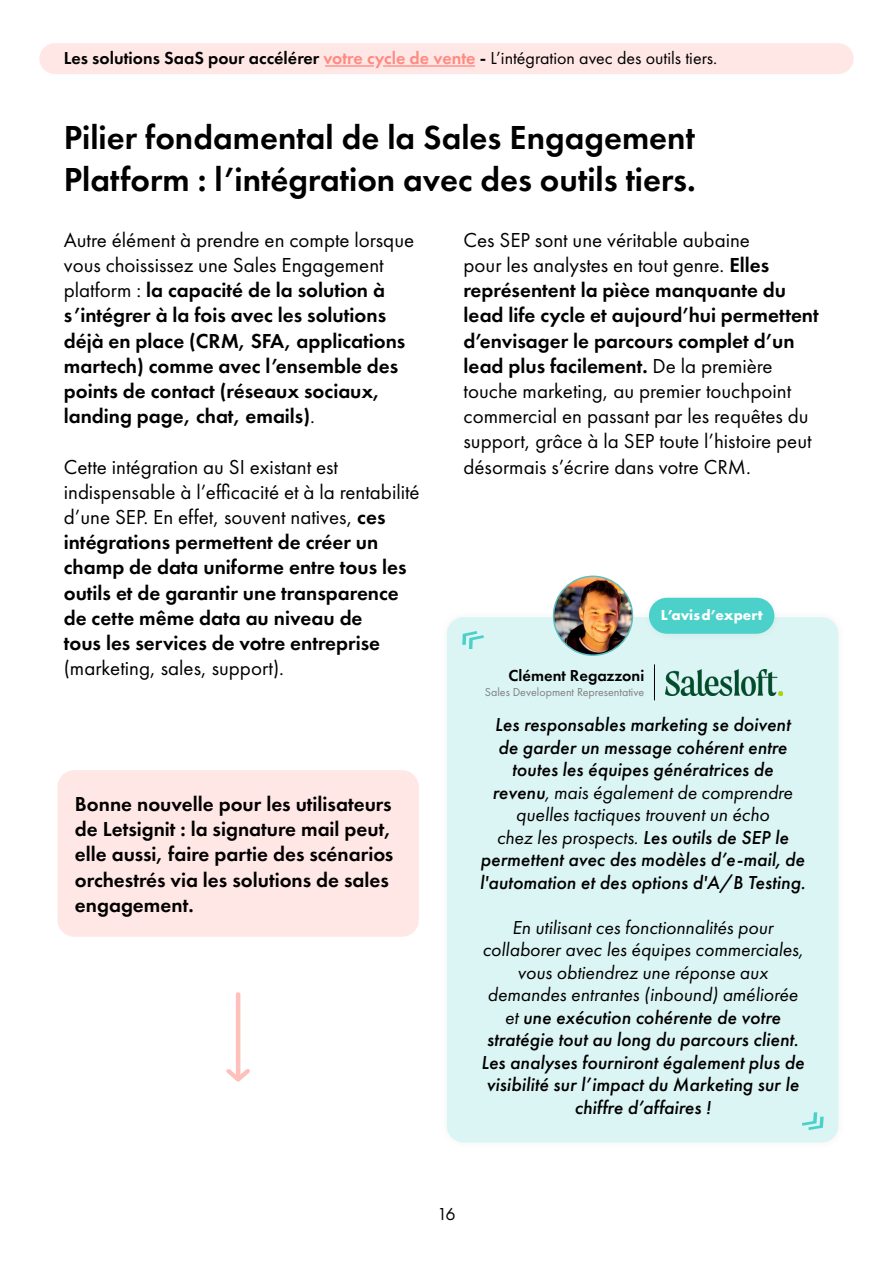
<style>
.page{position:relative;width:893px;height:1263px;background:#fff}
.page>*{position:absolute;margin:0;border:0;box-sizing:border-box;transform-origin:0 0}
.t1{font:600 34.5px/41.4px "Futura PT";color:#000}
.t2{font:600 21px/25.2px "Futura PT";color:#000}
.t3{font:21px/25.2px "Futura PT";color:#000}
.t4{font:italic 500 19.5px/22.5px "Futura PT";color:#000;text-align:center}
.t5{font:18px "Futura PT";color:#000}
.t6{font:600 16.5px "Futura PT";color:#000}
.t7{font:700 15px "Futura PT";color:#fff}
.t8{font:12px "Futura PT";color:#808080}
.s1{font-weight:600}
.s2{font-weight:600;color:#ff8a82}
.s3{font-weight:400}
</style>
<div class="page">
<div style="left:57px;top:770px;width:362px;height:167px;background:#ffe7e5;border-radius:17px"></div>
<svg style="left:226px;top:992px;width:24px;height:89px"></svg>
<div style="left:39px;top:43px;width:815px;height:31px;background:#ffe7e5;border-radius:16px"></div>
<hr style="left:383px;top:66px;width:92px;height:1px;background:#ff5e52">
<hr style="left:325px;top:66px;width:49px;height:1px;background:#ff5e52">
<div style="left:438px;top:609px;width:409px;height:542px;background:#000;opacity:.05"></div>
<div style="left:447px;top:617px;width:391px;height:525px;background:#dbf5f4;border-radius:17px"></div>
<div style="left:641px;top:590px;width:142px;height:52px;background:#000;opacity:.05"></div>
<div style="left:649px;top:598px;width:125px;height:36px;background:#4bd1ca;border-radius:18px"></div>
<img style="left:554px;top:576px;width:78px;height:79px;border-radius:39px">
<div style="left:553px;top:575px;width:80px;height:81px;border:2px solid #5dbfc0;border-radius:50%"></div>
<hr style="left:654px;top:664px;width:1px;height:36px;background:#000">
<img style="left:665px;top:669px;width:118px;height:26px">
<p class="t5" style="left:64px;top:47px;width:655px"><span class="s1">Les solutions SaaS pour accélérer</span> <span class="s2">votre cycle de vente</span> <span class="s1">-</span> L’intégration avec des outils tiers.</p>
<h1 class="t1" style="left:64px;top:117px;width:634px">Pilier fondamental de la Sales Engagement<br>Platform : l’intégration avec des outils tiers.</h1>
<p class="t2" style="left:64px;top:227px;width:352px"><span class="s3">Autre élément à prendre en compte lorsque vous choississez une Sales Engagement platform :</span> la capacité de la solution à s’intégrer à la fois avec les solutions déjà en place (CRM, SFA, applications martech) comme avec l’ensemble des points de contact (réseaux sociaux, landing page, chat, emails)<span class="s3">.</span></p>
<p class="t2" style="left:64px;top:454px;width:357px"><span class="s3">Cette intégration au SI existant est indispensable à l’efficacité et à la rentabilité d’une SEP. En effet, souvent natives,</span> ces intégrations permettent de créer un champ de data uniforme entre tous les outils et de garantir une transparence de cette même data au niveau de<br>tous les services de votre entreprise</p>
<p class="t3" style="left:64px;top:655px;width:222px">(marketing, sales, support).</p>
<p class="t3" style="left:463px;top:227px;width:357px">Ces SEP sont une véritable aubaine<br>pour les analystes en tout genre. <span class="s1">Elles représentent la pièce manquante du lead life cycle et aujourd’hui permettent d’envisager le parcours complet d’un lead plus facilement.</span> De la première touche marketing, au premier touchpoint commercial en passant par les requêtes du support, grâce à la SEP toute l’histoire peut désormais s’écrire dans votre CRM.</p>
<p class="t7" style="left:661px;top:606px;width:103px">L’avis d’expert</p>
<p class="t6" style="left:509px;top:666px;width:137px">Clément Regazzoni</p>
<p class="t8" style="left:485px;top:685px;width:161px">Sales Development Representative</p>
<p class="t4" style="left:480px;top:714px;width:327px">Les responsables marketing se doivent<br>de garder un message cohérent entre toutes les équipes génératrices de<br>revenu<span class="s3">, mais également de comprendre quelles tactiques trouvent un écho<br>chez les prospects.</span> Les outils de SEP le permettent avec des modèles d’e-mail, de l'automation et des options d'A/B Testing.</p>
<p class="t4" style="left:481px;top:916px;width:325px"><span class="s3">En utilisant ces fonctionnalités pour collaborer avec les équipes commerciales, vous obtiendrez une réponse aux demandes entrantes (inbound) améliorée et</span> une exécution cohérente de votre stratégie tout au long du parcours client.<br>Les analyses fourniront également plus de visibilité sur l’impact du Marketing sur le chiffre d’affaires !</p>
<p class="t2" style="left:75px;top:791px;width:320px">Bonne nouvelle pour les utilisateurs de Letsignit : la signature mail peut, elle aussi, faire partie des scénarios orchestrés via les solutions de sales engagement.</p>
<p class="t5" style="left:437px;top:1203px;width:20px">16</p>
</div>
